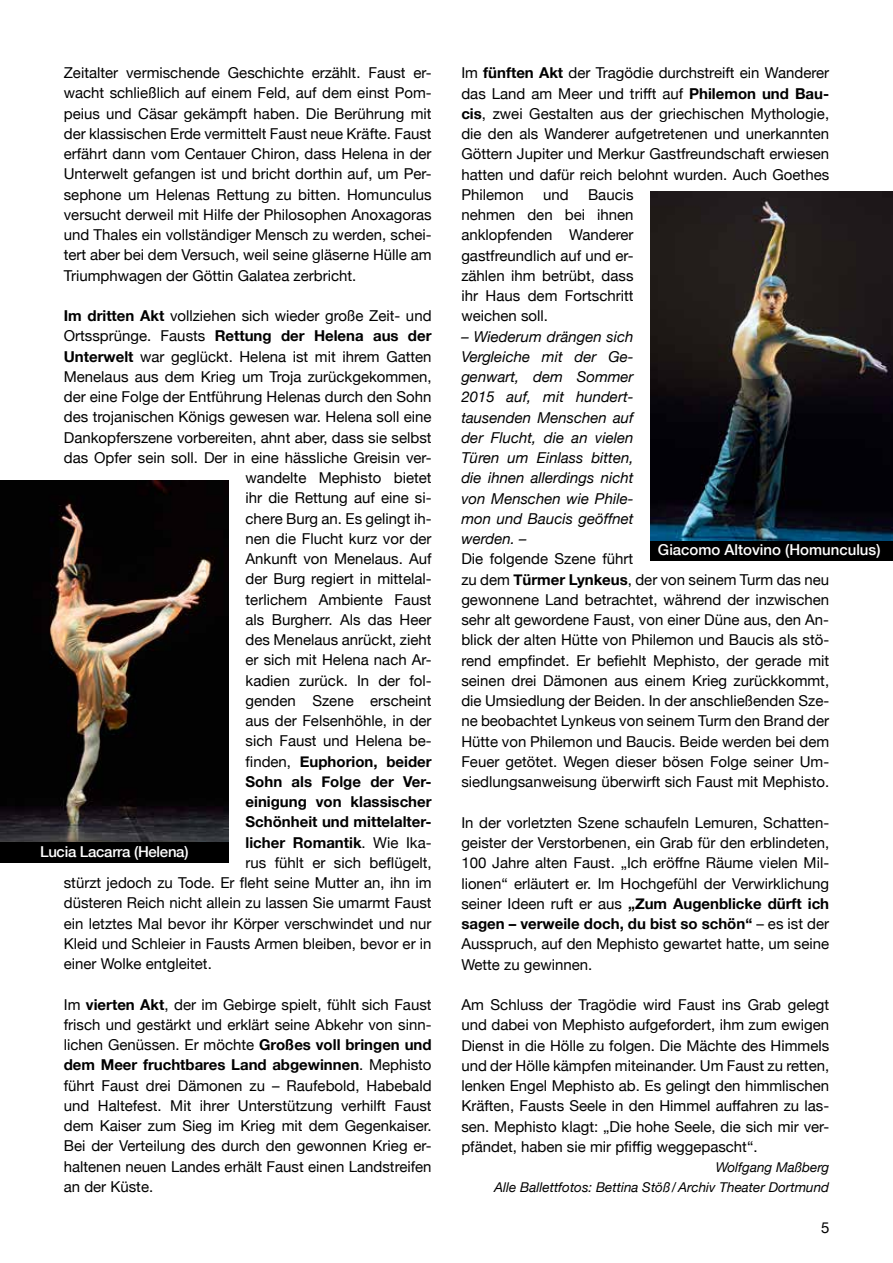
<style>
.page{position:relative;width:893px;height:1263px;background:#fff}
.page>*{position:absolute;margin:0;border:0;box-sizing:border-box;transform-origin:0 0}
.t1{font:15px/20.2px "Helvetica Neue";color:#000;text-align:justify}
.t2{font:italic 15px/20.2px "Helvetica Neue";color:#000;text-align:justify}
.t3{font:700 15px "Helvetica Neue";color:#000}
.t4{font:500 15px "Helvetica Neue";color:#fff}
.t5{font:500 15px "Helvetica Neue";letter-spacing:-.02em;color:#fff}
.t6{font:italic 13.5px/20.2px "Helvetica Neue";color:#000;text-align:right}
.s1{font-weight:700}
.s2{font-weight:400}
</style>
<div class="page">
<div style="left:0;top:837px;width:229px;height:26px;background:#000"></div>
<img style="left:0;top:480px;width:229px;height:362px">
<div style="left:651px;top:530px;width:242px;height:31px;background:#000"></div>
<img style="left:651px;top:191px;width:242px;height:349px">
<p class="t1" style="left:64px;top:62px;width:369px">Zeitalter vermischende Geschichte erzählt. Faust er&shy;wacht schließlich auf einem Feld, auf dem einst Pom&shy;peius und Cäsar gekämpft haben. Die Berührung mit der klassischen Erde vermittelt Faust neue Kräfte. Faust erfährt dann vom Centauer Chiron, dass Helena in der Unterwelt gefangen ist und bricht dorthin auf, um Per&shy;sephone um Helenas Rettung zu bitten. Homunculus versucht derweil mit Hilfe der Philosophen Anoxagoras und Thales ein vollständiger Mensch zu werden, schei&shy;tert aber bei dem Versuch, weil seine gläserne Hülle am Triumphwagen der Göttin Galatea zerbricht.</p>
<p class="t1" style="left:64px;top:305px;width:369px"><span class="s1">Im dritten Akt</span> vollziehen sich wieder große Zeit- und</p>
<p class="t3" style="left:64px;top:322px;width:369px"><span class="s2">Ortssprünge. Fausts</span> Rettung der Helena aus der</p>
<p class="t1" style="left:64px;top:345px;width:369px"><span class="s1">Unterwelt</span> war geglückt. Helena ist mit ihrem Gatten</p>
<p class="t1" style="left:64px;top:365px;width:369px">Menelaus aus dem Krieg um Troja zurückgekommen,</p>
<p class="t1" style="left:64px;top:386px;width:369px">der eine Folge der Entführung Helenas durch den Sohn</p>
<p class="t1" style="left:64px;top:406px;width:369px">des trojanischen Königs gewesen war. Helena soll eine</p>
<p class="t1" style="left:64px;top:426px;width:369px">Dankopferszene vorbereiten, ahnt aber, dass sie selbst</p>
<p class="t1" style="left:64px;top:446px;width:369px">das Opfer sein soll. Der in eine hässliche Greisin ver-</p>
<p class="t1" style="left:246px;top:467px;width:188px">wandelte Mephisto bietet</p>
<p class="t1" style="left:246px;top:487px;width:188px">ihr die Rettung auf eine si-</p>
<p class="t1" style="left:246px;top:507px;width:188px">chere Burg an. Es gelingt ih-</p>
<p class="t1" style="left:246px;top:527px;width:188px">nen die Flucht kurz vor der</p>
<p class="t1" style="left:246px;top:548px;width:188px">Ankunft von Menelaus. Auf</p>
<p class="t1" style="left:246px;top:568px;width:188px">der Burg regiert in mittelal-</p>
<p class="t1" style="left:246px;top:588px;width:188px">terlichem Ambiente Faust</p>
<p class="t1" style="left:246px;top:608px;width:188px">als Burgherr. Als das Heer</p>
<p class="t1" style="left:246px;top:629px;width:188px">des Menelaus anrückt, zieht</p>
<p class="t1" style="left:246px;top:649px;width:188px">er sich mit Helena nach Ar-</p>
<p class="t1" style="left:246px;top:669px;width:188px">kadien zurück. In der fol-</p>
<p class="t1" style="left:246px;top:689px;width:188px">genden Szene erscheint</p>
<p class="t1" style="left:246px;top:710px;width:188px">aus der Felsenhöhle, in der</p>
<p class="t1" style="left:246px;top:730px;width:187px">sich Faust und Helena be-</p>
<p class="t3" style="left:246px;top:748px;width:188px"><span class="s2">finden,</span> Euphorion, beider</p>
<p class="t3" style="left:246px;top:768px;width:188px">Sohn als Folge der Ver-</p>
<p class="t3" style="left:246px;top:788px;width:188px">einigung von klassischer</p>
<p class="t3" style="left:246px;top:808px;width:188px">Schönheit und mittelalter-</p>
<p class="t3" style="left:246px;top:829px;width:188px">licher Romantik<span class="s2">. Wie Ika-</span></p>
<p class="t1" style="left:246px;top:851px;width:188px">rus fühlt er sich beflügelt,</p>
<p class="t1" style="left:64px;top:872px;width:369px">stürzt jedoch zu Tode. Er fleht seine Mutter an, ihn im</p>
<p class="t1" style="left:64px;top:892px;width:369px">düsteren Reich nicht allein zu lassen Sie umarmt Faust</p>
<p class="t1" style="left:64px;top:912px;width:369px">ein letztes Mal bevor ihr Körper verschwindet und nur</p>
<p class="t1" style="left:64px;top:932px;width:369px">Kleid und Schleier in Fausts Armen bleiben, bevor er in</p>
<p class="t1" style="left:64px;top:953px;width:150px">einer Wolke entgleitet.</p>
<p class="t1" style="left:64px;top:993px;width:369px">Im <span class="s1">vierten Akt</span>, der im Gebirge spielt, fühlt sich Faust frisch und gestärkt und erklärt seine Abkehr von sinn&shy;lichen Genüssen. Er möchte <span class="s1">Großes voll bringen und dem Meer fruchtbares Land abgewinnen</span>. Mephisto führt Faust drei Dämonen zu – Raufebold, Habebald und Haltefest. Mit ihrer Unterstützung verhilft Faust dem Kaiser zum Sieg im Krieg mit dem Gegenkaiser.<br>Bei der Verteilung des durch den gewonnen Krieg er&shy;haltenen neuen Landes erhält Faust einen Landstreifen an der Küste.</p>
<p class="t5" style="left:40px;top:839px;width:150px">Lucia Lacarra (Helena)</p>
<p class="t1" style="left:461px;top:62px;width:369px">Im <span class="s1">fünften Akt</span> der Tragödie durchstreift ein Wanderer das Land am Meer und trifft auf <span class="s1">Philemon und Bau&shy;cis</span>, zwei Gestalten aus der griechischen Mythologie, die den als Wanderer aufgetretenen und unerkannten Göttern Jupiter und Merkur Gastfreundschaft erwiesen hatten und dafür reich belohnt wurden. Auch Goethes Philemon</p>
<p class="t1" style="left:461px;top:183px;width:174px;text-indent:127px">Baucis nehmen den bei ihnen anklopfenden Wanderer gastfreundlich auf und er&shy;zählen ihm betrübt, dass ihr Haus dem Fortschritt weichen soll.</p>
<p class="t2" style="left:461px;top:325px;width:174px">– Wiederum drängen sich Vergleiche mit der Ge&shy;genwart, dem Sommer 2015 auf, mit hundert&shy;tausenden Menschen auf der Flucht, die an vielen Türen um Einlass bitten, die ihnen allerdings nicht von Menschen wie Phile&shy;mon und Baucis geöffnet werden. –</p>
<p class="t1" style="left:461px;top:548px;width:369px;text-align:left">Die folgende Szene führt<br>zu dem <span class="s1">Türmer Lynkeus</span>, der von seinem Turm das neu gewonnene Land betrachtet, während der inzwischen sehr alt gewordene Faust, von einer Düne aus, den An&shy;blick der alten Hütte von Philemon und Baucis als stö&shy;rend empfindet. Er befiehlt Mephisto, der gerade mit seinen drei Dämonen aus einem Krieg zurückkommt, die Umsiedlung der Beiden. In der anschließenden Sze&shy;ne beobachtet Lynkeus von seinem Turm den Brand der Hütte von Philemon und Baucis. Beide werden bei dem Feuer getötet. Wegen dieser bösen Folge seiner Um&shy;siedlungsanweisung überwirft sich Faust mit Mephisto.</p>
<p class="t1" style="left:461px;top:811px;width:369px">In der vorletzten Szene schaufeln Lemuren, Schatten&shy;geister der Verstorbenen, ein Grab für den erblindeten, 100 Jahre alten Faust. „Ich eröffne Räume vielen Mil&shy;lionen“ erläutert er. Im Hochgefühl der Verwirklichung seiner Ideen ruft er aus <span class="s1">„Zum Augenblicke dürft ich sagen – verweile doch, du bist so schön“</span> – es ist der Ausspruch, auf den Mephisto gewartet hatte, um seine Wette zu gewinnen.</p>
<p class="t1" style="left:461px;top:993px;width:369px">Am Schluss der Tragödie wird Faust ins Grab gelegt und dabei von Mephisto aufgefordert, ihm zum ewigen Dienst in die Hölle zu folgen. Die Mächte des Himmels und der Hölle kämpfen miteinander. Um Faust zu retten, lenken Engel Mephisto ab. Es gelingt den himmlischen Kräften, Fausts Seele in den Himmel auffahren zu las&shy;sen. Mephisto klagt: „Die hohe Seele, die sich mir ver&shy;pfändet, haben sie mir pfiffig weggepascht“.</p>
<p class="t6" style="left:494px;top:1156px;width:336px">Wolfgang Maßberg<br>Alle Ballettfotos: Bettina Stöß/Archiv Theater Dortmund</p>
<p class="t1" style="left:821px;top:1216px;width:10px">5</p>
<p class="t1" style="left:543px;top:183px;width:27px">und</p>
<p class="t4" style="left:658px;top:537px;width:224px">Giacomo Altovino (Homunculus)</p>
</div>
